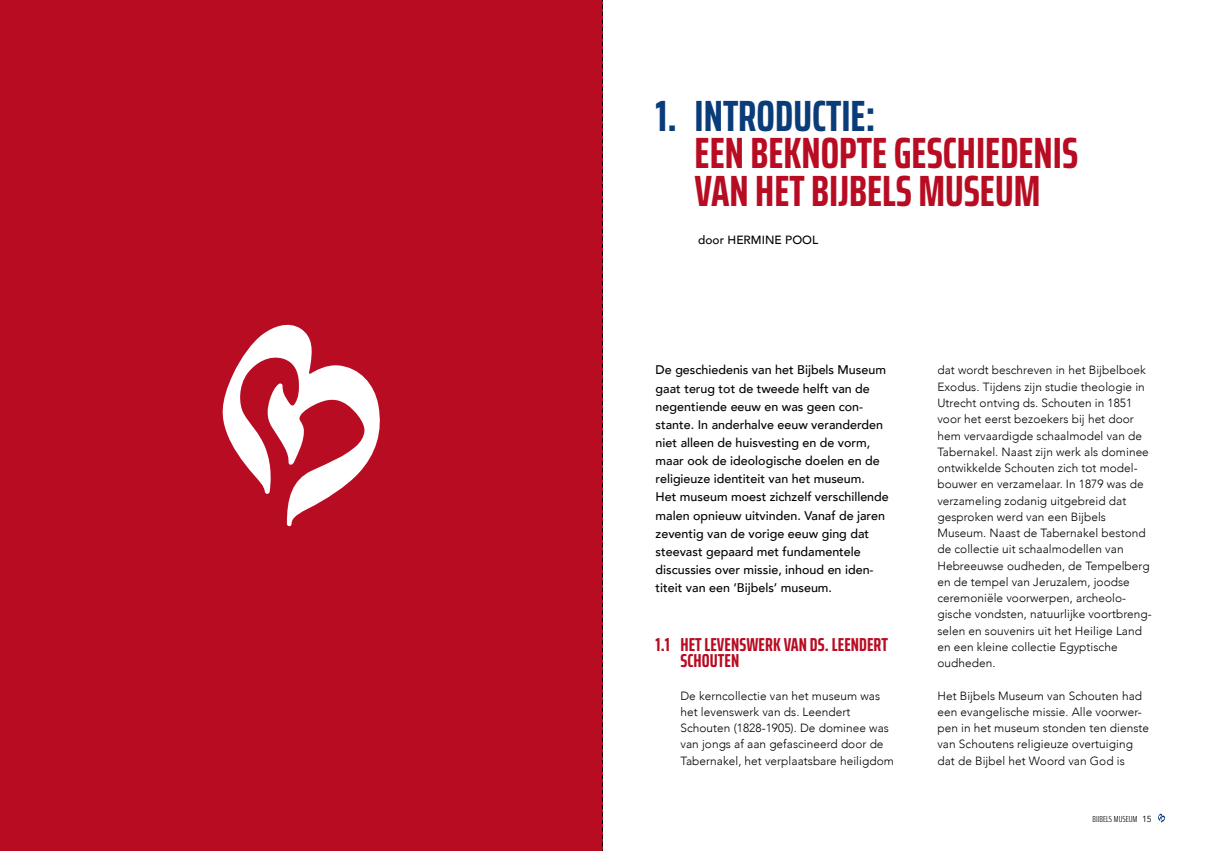
<style>
.page{position:relative;width:1205px;height:851px;background:#fff}
.page>*{position:absolute;margin:0;border:0;box-sizing:border-box;transform-origin:0 0}
.Kop_35_pt{font:700 extra-condensed 43.75px/37.5px "Saira";color:#b80c23}
.SK_Saira{font:700 extra-condensed 18.75px/16.2px "Saira";letter-spacing:.005em;color:#b80c23}
.Intro{font:500 12.5px/18.1px "Avenir";color:#000}
.Body_tekst{font:300 11.88px/16.2px "Avenir";letter-spacing:.005em;color:#000}
.Body_tekst-2{font:500 11.88px "Avenir";letter-spacing:.005em;color:#000}
.t1{font:300 extra-condensed 8.75px "Saira";letter-spacing:.01em;color:#000}
.s1{color:#093c78}
.s2{font-family:"Avenir";font-weight:400;font-stretch:normal}
</style>
<div class="page">
<div style="left:0;top:0;width:602px;height:850px;background:#b80c23"></div>
<svg style="left:1158px;top:813px;width:7px;height:9px"></svg>
<svg style="left:222px;top:324px;width:158px;height:202px"></svg>
<svg style="left:602px;top:0;width:1px;height:850px"></svg>
<p class="Kop_35_pt" style="left:694px;top:96px;width:385px;text-indent:-39px"><span class="s1">1. INTRODUCTIE:<br></span>EEN BEKNOPTE GESCHIEDENIS<br>VAN HET BIJBELS MUSEUM</p>
<p class="Body_tekst-2" style="left:698px;top:230px;width:122px">door HERMINE POOL</p>
<p class="Intro" style="left:656px;top:360px;width:235px">De geschiedenis van het Bijbels Museum gaat terug tot de tweede helft van de negentiende eeuw en was geen con&shy;stante. In anderhalve eeuw veranderden niet alleen de huisvesting en de vorm, maar ook de ideologische doelen en de religieuze identiteit van het museum.<br>Het museum moest zichzelf verschillende malen opnieuw uitvinden. Vanaf de jaren zeventig van de vorige eeuw ging dat steevast gepaard met fundamentele discussies over missie, inhoud en iden&shy;titeit van een ‘Bijbels’ museum.</p>
<p class="SK_Saira" style="left:680px;top:636px;width:209px;text-indent:-25px">1.1 HET LEVENSWERK VAN DS. LEENDERT<br>SCHOUTEN</p>
<p class="Body_tekst" style="left:680px;top:687px;width:215px">De kerncollectie van het museum was het levenswerk van ds. Leendert Schouten (1828-1905). De dominee was van jongs af aan gefascineerd door de Tabernakel, het verplaatsbare heiligdom</p>
<p class="Body_tekst" style="left:937px;top:362px;width:216px">dat wordt beschreven in het Bijbelboek Exodus. Tijdens zijn studie theologie in Utrecht ontving ds. Schouten in 1851 voor het eerst bezoekers bij het door hem vervaardigde schaalmodel van de Tabernakel. Naast zijn werk als dominee ontwikkelde Schouten zich tot model&shy;bouwer en verzamelaar. In 1879 was de verzameling zodanig uitgebreid dat gesproken werd van een Bijbels Museum. Naast de Tabernakel bestond de collectie uit schaalmodellen van Hebreeuwse oudheden, de Tempelberg en de tempel van Jeruzalem, joodse ceremoniële voorwerpen, archeolo&shy;gische vondsten, natuurlijke voortbreng&shy;selen en souvenirs uit het Heilige Land en een kleine collectie Egyptische oudheden.</p>
<p class="Body_tekst" style="left:937px;top:687px;width:213px">Het Bijbels Museum van Schouten had een evangelische missie. Alle voorwer&shy;pen in het museum stonden ten dienste van Schoutens religieuze overtuiging dat de Bijbel het Woord van God is</p>
<p class="t1" style="left:1092px;top:812px;width:61px">BIJBELS MUSEUM <span class="s2">15</span></p>
</div>
